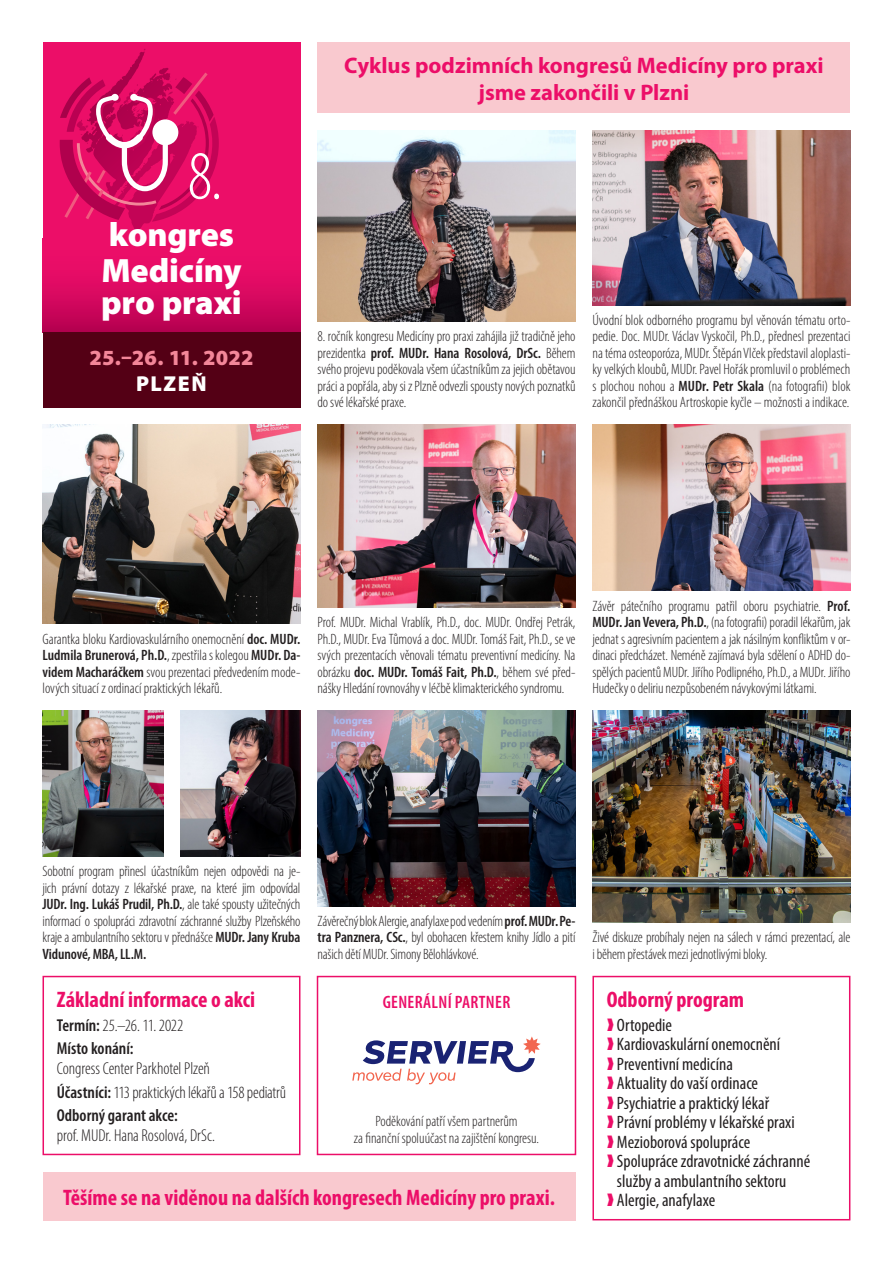
<style>
.page{position:relative;width:893px;height:1263px;background:#fff}
.page>*{position:absolute;margin:0;border:0;box-sizing:border-box;transform-origin:0 0}
.t1{font:300 condensed 69.3px "Myriad Pro";color:#fff}
.t2{font:900 33.75px/36.5px "Myriad Pro";letter-spacing:-.005em;color:#fff}
.popiska_obr{font:700 condensed 22.5px "Myriad Pro";color:#ec0e68}
.t3{font:700 22.5px/27px "Myriad Pro";color:#ec0e68;text-align:center}
.t4{font:900 21.6px/26px "Myriad Pro";letter-spacing:.015em;color:#f38699;text-align:center}
.popiska_obr-2{font:condensed 18px/19.5px "Myriad Pro";color:#231f20}
.popiska_obr-3{font:600 condensed 18px "Myriad Pro";letter-spacing:.02em;color:#ec0e68}
.popiska_obr-4{font:300 condensed 17.25px/19.5px "Myriad Pro";letter-spacing:-.01em;color:#231f20}
.popiska_obr-5{font:300 condensed 15px/16.5px "Myriad Pro";letter-spacing:-.01em;color:#231f20;text-align:justify}
.s1{color:#fff}
.s2{font-weight:600}
.s3{font-family:"Free Serif";font-stretch:normal;color:#ec0e68}
</style>
<div class="page">
<div style="left:317px;top:976px;width:259px;height:179px;border:2px solid #ec0e68"></div>
<img style="left:592px;top:130px;width:258px;height:175px">
<img style="left:592px;top:424px;width:258px;height:167px">
<img style="left:592px;top:710px;width:258px;height:212px">
<img style="left:317px;top:710px;width:258px;height:196px">
<img style="left:43px;top:710px;width:120px;height:146px">
<img style="left:180px;top:710px;width:120px;height:146px">
<img style="left:317px;top:130px;width:258px;height:192px">
<div style="left:317px;top:43px;width:533px;height:70px;background:#f9c9cf"></div>
<div style="left:43px;top:1172px;width:532px;height:48px;background:#f9c9cf"></div>
<div style="left:43px;top:976px;width:257px;height:179px;border:2px solid #ec0e68"></div>
<div style="left:592px;top:976px;width:258px;height:244px;border:2px solid #ec0e68"></div>
<div style="left:43px;top:43px;width:257px;height:364px;background:#ec0e68"></div>
<div style="left:43px;top:238px;width:257px;height:94px;background:linear-gradient(to bottom,#f7116d,#bd0254)"></div>
<svg style="left:60px;top:49px;width:159px;height:173px"></svg>
<div style="left:43px;top:332px;width:257px;height:75px;background:#540015"></div>
<img style="left:43px;top:424px;width:257px;height:200px">
<img style="left:317px;top:424px;width:258px;height:183px">
<svg style="left:352px;top:1036px;width:189px;height:48px"></svg>
<p class="t1" style="left:187px;top:135px;width:37px">8.</p>
<p class="t2" style="left:101px;top:215px;width:142px">kongres<br>Medicíny</p>
<p class="t2" style="left:101px;top:283px;width:142px">pro praxi</p>
<p class="t4" style="left:89px;top:344px;width:166px">25.–26. 11. 2022<br><span class="s1">PLZEŇ</span></p>
<p class="t3" style="left:344px;top:51px;width:481px">Cyklus podzimních kongresů Medicíny pro praxi jsme zakončili v Plzni</p>
<p class="popiska_obr-5" style="left:317px;top:328px;width:260px">8. ročník kongresu Medicíny pro praxi zahájila již tradičně jeho prezidentka <span class="s2">prof. MUDr. Hana Rosolová, DrSc.</span> Během svého projevu poděkovala všem účastníkům za jejich obětavou práci apopřála, aby si zPlzně odvezli spousty nových poznatků do své lékařské praxe.</p>
<p class="popiska_obr-5" style="left:592px;top:312px;width:259px">Úvodní blok odborného programu byl věnován tématu orto&shy;pedie. Doc. MUDr. Václav Vyskočil, Ph.D., přednesl prezentaci na téma osteoporóza, MUDr.Štěpán Vlček představil aloplasti&shy;ky velkých kloubů, MUDr.Pavel Hořák promluvil o problémech s plochou nohou a <span class="s2">MUDr. Petr Skala</span> (na fotografii) blok zakončil přednáškou Artroskopie kyčle – možnosti aindikace.</p>
<p class="popiska_obr-5" style="left:43px;top:630px;width:259px">Garantka bloku Kardiovaskulárního onemocnění <span class="s2">doc. MUDr.<br>Ludmila Brunerová, Ph.D.</span>, zpestřila skolegou <span class="s2">MUDr. Da&shy;videm Macharáčkem</span> svou prezentaci předvedením mode&shy;lových situací z ordinací praktických lékařů.</p>
<p class="popiska_obr-5" style="left:317px;top:614px;width:259px">Prof. MUDr. Michal Vrablík, Ph.D., doc. MUDr. Ondřej Petrák, Ph.D., MUDr. Eva Tůmová a doc. MUDr. Tomáš Fait, Ph.D., se ve svých prezentacích věnovali tématu preventivní medicíny. Na obrázku <span class="s2">doc. MUDr. Tomáš Fait, Ph.D.</span>, během své před&shy;nášky Hledání rovnováhy vléčbě klimakterického syndromu.</p>
<p class="popiska_obr-5" style="left:592px;top:597px;width:259px">Závěr pátečního programu patřil oboru psychiatrie. <span class="s2">Prof.<br>MUDr. Jan Vevera, Ph.D.</span>, (na fotografii) poradil lékařům, jak jednat s agresivním pacientem a jak násilným konfliktům v or&shy;dinaci předcházet. Neméně zajímavá byla sdělení o ADHD do&shy;spělých pacientů MUDr. Jiřího Podlipného,Ph.D., aMUDr. Jiřího Hudečky odeliriu nezpůsobeném návykovými látkami.</p>
<p class="popiska_obr-5" style="left:43px;top:863px;width:259px">Sobotní program přinesl účastníkům nejen odpovědi na je&shy;jich právní dotazy z lékařské praxe, na které jim odpovídal <span class="s2">JUDr. Ing. Lukáš Prudil, Ph.D.</span>, ale také spousty užitečných informací o spolupráci zdravotní záchranné služby Plzeňského kraje a ambulantního sektoru v přednášce <span class="s2">MUDr. Jany Kruba Vidunové,MBA, LL.M.</span></p>
<p class="popiska_obr" style="left:57px;top:985px;width:200px">Základní informace o akci</p>
<p class="popiska_obr-4" style="left:57px;top:1015px;width:128px"><span class="s2">Termín:</span> 25.–26. 11. 2022</p>
<p class="popiska_obr-4" style="left:57px;top:1039px;width:155px"><span class="s2">Místo konání:<br></span>Congress Center Parkhotel Plzeň</p>
<p class="popiska_obr-4" style="left:57px;top:1082px;width:231px"><span class="s2">Účastníci:</span> 113 praktických lékařů a 158 pediatrů</p>
<p class="popiska_obr-4" style="left:57px;top:1106px;width:160px"><span class="s2">Odborný garant akce:<br></span>prof. MUDr. Hana Rosolová, DrSc.</p>
<p class="popiska_obr-5" style="left:317px;top:912px;width:259px">Závěrečný blok Alergie, anafylaxe pod vedením <span class="s2">prof.MUDr.Pe&shy;tra Panznera, CSc.</span>, byl obohacen křestem knihy Jídlo a pití našich dětí MUDr.Simony Bělohlávkové.</p>
<p class="popiska_obr-3" style="left:383px;top:991px;width:129px">GENERÁLNÍ PARTNER</p>
<p class="popiska_obr-5" style="left:354px;top:1113px;width:187px;text-align:center">Poděkování patří všem partnerům<br>za finanční spoluúčast na zajištění kongresu.</p>
<p class="popiska_obr" style="left:63px;top:1183px;width:493px">Těšíme se na viděnou na dalších kongresech Medicíny pro praxi.</p>
<p class="popiska_obr-5" style="left:592px;top:929px;width:259px">Živé diskuze probíhaly nejen na sálech v rámci prezentací, ale iběhem přestávek mezi jednotlivými bloky.</p>
<p class="popiska_obr" style="left:607px;top:985px;width:139px">Odborný program</p>
<p class="popiska_obr-2" style="left:607px;top:1015px;width:67px"><span class="s3">❱</span> Ortopedie</p>
<p class="popiska_obr-2" style="left:607px;top:1034px;width:175px"><span class="s3">❱</span> Kardiovaskulární onemocnění</p>
<p class="popiska_obr-2" style="left:607px;top:1054px;width:128px"><span class="s3">❱</span> Preventivní medicína</p>
<p class="popiska_obr-2" style="left:607px;top:1073px;width:153px"><span class="s3">❱</span> Aktuality do vaší ordinace</p>
<p class="popiska_obr-2" style="left:607px;top:1093px;width:164px"><span class="s3">❱</span> Psychiatrie a praktický lékař</p>
<p class="popiska_obr-2" style="left:607px;top:1112px;width:189px"><span class="s3">❱</span> Právní problémy v lékařské praxi</p>
<p class="popiska_obr-2" style="left:607px;top:1132px;width:145px"><span class="s3">❱</span> Mezioborová spolupráce</p>
<p class="popiska_obr-2" style="left:617px;top:1151px;width:195px;text-indent:-10px"><span class="s3">❱</span> Spolupráce zdravotnické záchranné služby a ambulantního sektoru</p>
<p class="popiska_obr-2" style="left:607px;top:1190px;width:110px"><span class="s3">❱</span> Alergie, anafylaxe</p>
</div>
